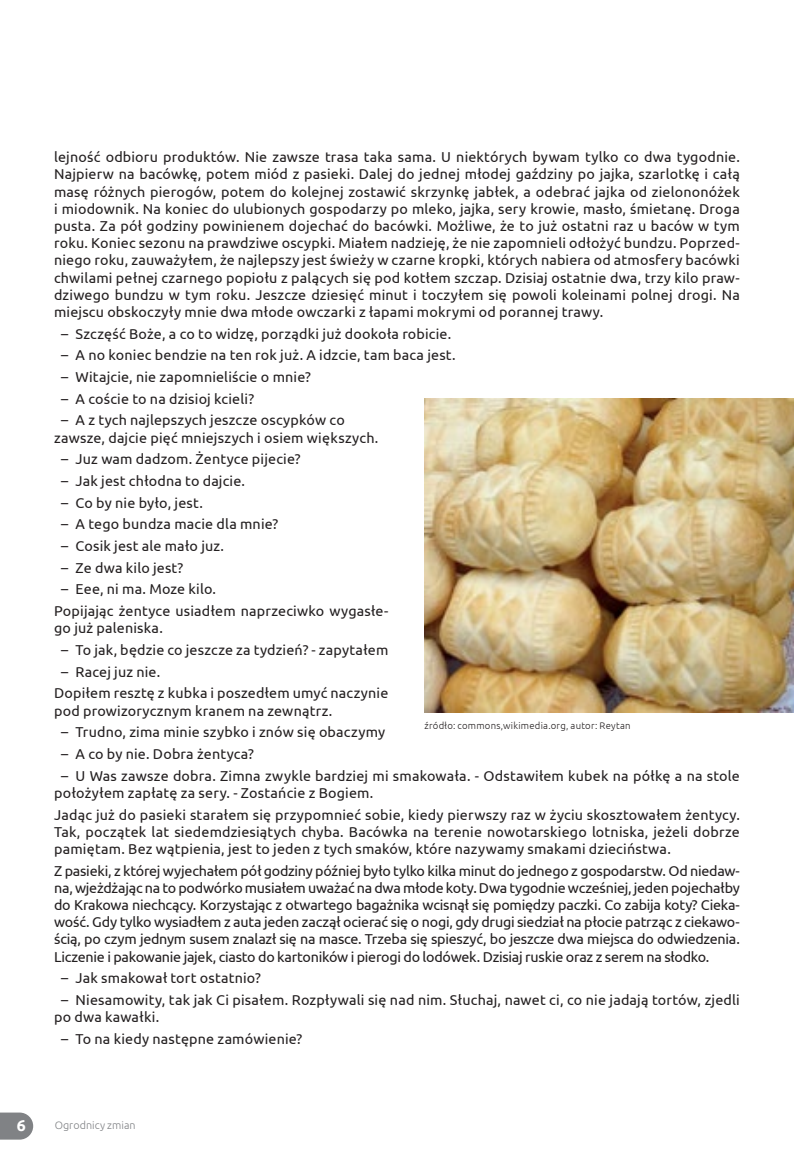
<style>
.page{position:relative;width:794px;height:1166px;background:#fff}
.page>*{position:absolute;margin:0;border:0;box-sizing:border-box;transform-origin:0 0}
.t1{font:700 15.92px "Ubuntu";color:#fff}
.t2{font:14.35px/17.2px "Ubuntu";letter-spacing:.01em;color:#231f20}
.t3{font:300 10.67px "Ubuntu";letter-spacing:.005em;color:#808285}
.t4{font:300 9.62px "Ubuntu";letter-spacing:.025em;color:#231f20}
</style>
<div class="page">
<svg style="left:0;top:1112px;width:33px;height:27px"></svg>
<img style="left:424px;top:398px;width:370px;height:314px">
<p class="t2" style="left:54px;top:148px;width:687px;text-align:justify">lejność odbioru produktów. Nie zawsze trasa taka sama. U niektórych bywam tylko co dwa tygodnie.<br>Najpierw na bacówkę, potem miód z pasieki. Dalej do jednej młodej gaździny po jajka, szarlotkę i całą masę różnych pierogów, potem do kolejnej zostawić skrzynkę jabłek, a odebrać jajka od zielononóżek i miodownik. Na koniec do ulubionych gospodarzy po mleko, jajka, sery krowie, masło, śmietanę. Droga pusta. Za pół godziny powinienem dojechać do bacówki. Możliwe, że to już ostatni raz u baców w tym roku. Koniec sezonu na prawdziwe oscypki. Miałem nadzieję, że nie zapomnieli odłożyć bundzu. Poprzed&shy;niego roku, zauważyłem, że najlepszy jest świeży w czarne kropki, których nabiera od atmosfery bacówki chwilami pełnej czarnego popiołu z palących się pod kotłem szczap. Dzisiaj ostatnie dwa, trzy kilo praw&shy;dziwego bundzu w tym roku. Jeszcze dziesięć minut i toczyłem się powoli koleinami polnej drogi. Na miejscu obskoczyły mnie dwa młode owczarki z łapami mokrymi od porannej trawy.</p>
<p class="t2" style="left:61px;top:324px;width:391px">– Szczęść Boże, a co to widzę, porządki już dookoła robicie.</p>
<p class="t2" style="left:61px;top:346px;width:396px">– A no koniec bendzie na ten rok już. A idzcie, tam baca jest.</p>
<p class="t2" style="left:61px;top:368px;width:251px">– Witajcie, nie zapomnieliście o mnie?</p>
<p class="t2" style="left:61px;top:389px;width:194px">– A coście to na dzisioj kcieli?</p>
<p class="t2" style="left:54px;top:411px;width:326px;text-indent:7px">– A z tych najlepszych jeszcze oscypków co zawsze, dajcie pięć mniejszych i osiem większych.</p>
<p class="t2" style="left:61px;top:450px;width:241px">– Juz wam dadzom. Żentyce pijecie?</p>
<p class="t2" style="left:61px;top:472px;width:185px">– Jak jest chłodna to dajcie.</p>
<p class="t2" style="left:61px;top:493px;width:143px">– Co by nie było, jest.</p>
<p class="t2" style="left:61px;top:515px;width:219px">– A tego bundza macie dla mnie?</p>
<p class="t2" style="left:61px;top:537px;width:164px">– Cosik jest ale mało juz.</p>
<p class="t2" style="left:61px;top:559px;width:123px">– Ze dwa kilo jest?</p>
<p class="t2" style="left:54px;top:578px;width:336px;line-height:21.7px;text-indent:7px">– Eee, ni ma. Moze kilo.<br>Popijając żentyce usiadłem naprzeciwko wygasłe-</p>
<p class="t2" style="left:54px;top:619px;width:110px">go już paleniska.</p>
<p class="t2" style="left:61px;top:641px;width:329px">– To jak, będzie co jeszcze za tydzień? - zapytałem</p>
<p class="t2" style="left:54px;top:660px;width:336px;line-height:21.7px;text-indent:7px">– Racej juz nie.<br>Dopiłem resztę z kubka i poszedłem umyć naczynie</p>
<p class="t2" style="left:54px;top:701px;width:280px">pod prowizorycznym kranem na zewnątrz.</p>
<p class="t2" style="left:61px;top:723px;width:325px">– Trudno, zima minie szybko i znów się obaczymy</p>
<p class="t2" style="left:61px;top:745px;width:194px">– A co by nie. Dobra żentyca?</p>
<p class="t2" style="left:54px;top:766px;width:687px;text-indent:7px">– U Was zawsze dobra. Zimna zwykle bardziej mi smakowała. - Odstawiłem kubek na półkę a na stole położyłem zapłatę za sery. - Zostańcie z Bogiem.</p>
<p class="t2" style="left:54px;top:805px;width:687px;text-align:justify">Jadąc już do pasieki starałem się przypomnieć sobie, kiedy pierwszy raz w życiu skosztowałem żentycy.<br>Tak, początek lat siedemdziesiątych chyba. Bacówka na terenie nowotarskiego lotniska, jeżeli dobrze pamiętam. Bez wątpienia, jest to jeden z tych smaków, które nazywamy smakami dzieciństwa.</p>
<p class="t2" style="left:54px;top:861px;width:687px;text-align:justify">Z pasieki, z której wyjechałem pół godziny później było tylko kilka minut do jednego z gospodarstw. Od niedaw&shy;na, wjeżdżając na to podwórko musiałem uważać na dwa młode koty. Dwa tygodnie wcześniej, jeden pojechałby do Krakowa niechcący. Korzystając z otwartego bagażnika wcisnął się pomiędzy paczki. Co zabija koty? Cieka&shy;wość. Gdy tylko wysiadłem z auta jeden zaczął ocierać się o nogi, gdy drugi siedział na płocie patrząc z ciekawo&shy;ścią, po czym jednym susem znalazł się na masce. Trzeba się spieszyć, bo jeszcze dwa miejsca do odwiedzenia.<br>Liczenie i pakowanie jajek, ciasto do kartoników i pierogi do lodówek. Dzisiaj ruskie oraz z serem na słodko.</p>
<p class="t2" style="left:61px;top:969px;width:201px">– Jak smakował tort ostatnio?</p>
<p class="t2" style="left:54px;top:991px;width:687px;text-indent:7px">– Niesamowity, tak jak Ci pisałem. Rozpływali się nad nim. Słuchaj, nawet ci, co nie jadają tortów, zjedli po dwa kawałki.</p>
<p class="t2" style="left:61px;top:1030px;width:243px">– To na kiedy następne zamówienie?</p>
<p class="t4" style="left:424px;top:719px;width:208px">źródło: commons,wikimedia.org, autor: Reytan</p>
<p class="t1" style="left:17px;top:1115px;width:11px">6</p>
<p class="t3" style="left:55px;top:1119px;width:83px">Ogrodnicy zmian</p>
</div>
